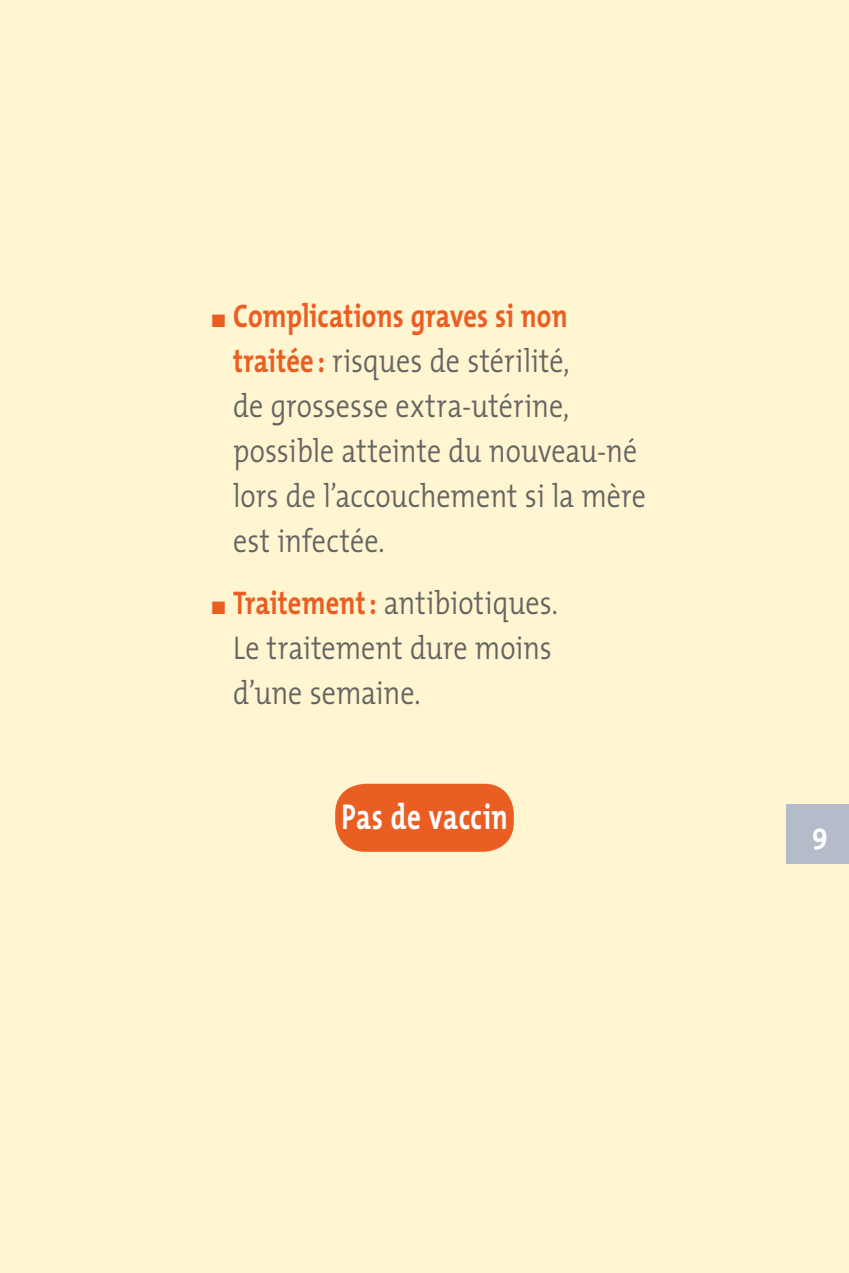
<style>
.page{position:relative;width:849px;height:1273px;background:#fff5d0}
.page>*{position:absolute;margin:0;border:0;box-sizing:border-box;transform-origin:0 0}
.t1{font:700 36px "The Mix";letter-spacing:.02em;color:#fff;scale:.75 1}
.t2{font:300 33px/45px "The Mix";color:#646463;scale:.85 1}
.t3{font:700 30px "The Mix";color:#fff;scale:.9 1}
.s1{color:#eb5e23}
.s2{font-weight:700;color:#eb5e23}
</style>
<div class="page">
<div style="left:335px;top:784px;width:179px;height:68px;background:#eb5e23;border-radius:30px"></div>
<div style="left:786px;top:804px;width:63px;height:60px;background:#b4bcca"></div>
<p class="t2" style="left:233px;top:292px;width:487px;text-indent:-21px"><span class="s1">■</span> <span class="s2">Complications graves si non traitée :</span> risques de stérilité,<br>de grossesse extra-utérine, possible atteinte du nouveau-né lors de l’accouchement si la mère est infectée.</p>
<p class="t2" style="left:233px;top:579px;width:384px;text-indent:-21px"><span class="s1">■</span> <span class="s2">Traitement:</span> antibiotiques.<br>Le traitement dure moins d’une semaine.</p>
<p class="t1" style="left:341px;top:787px;width:223px">Pas de vaccin</p>
<p class="t3" style="left:812px;top:809px;width:19px">9</p>
</div>
